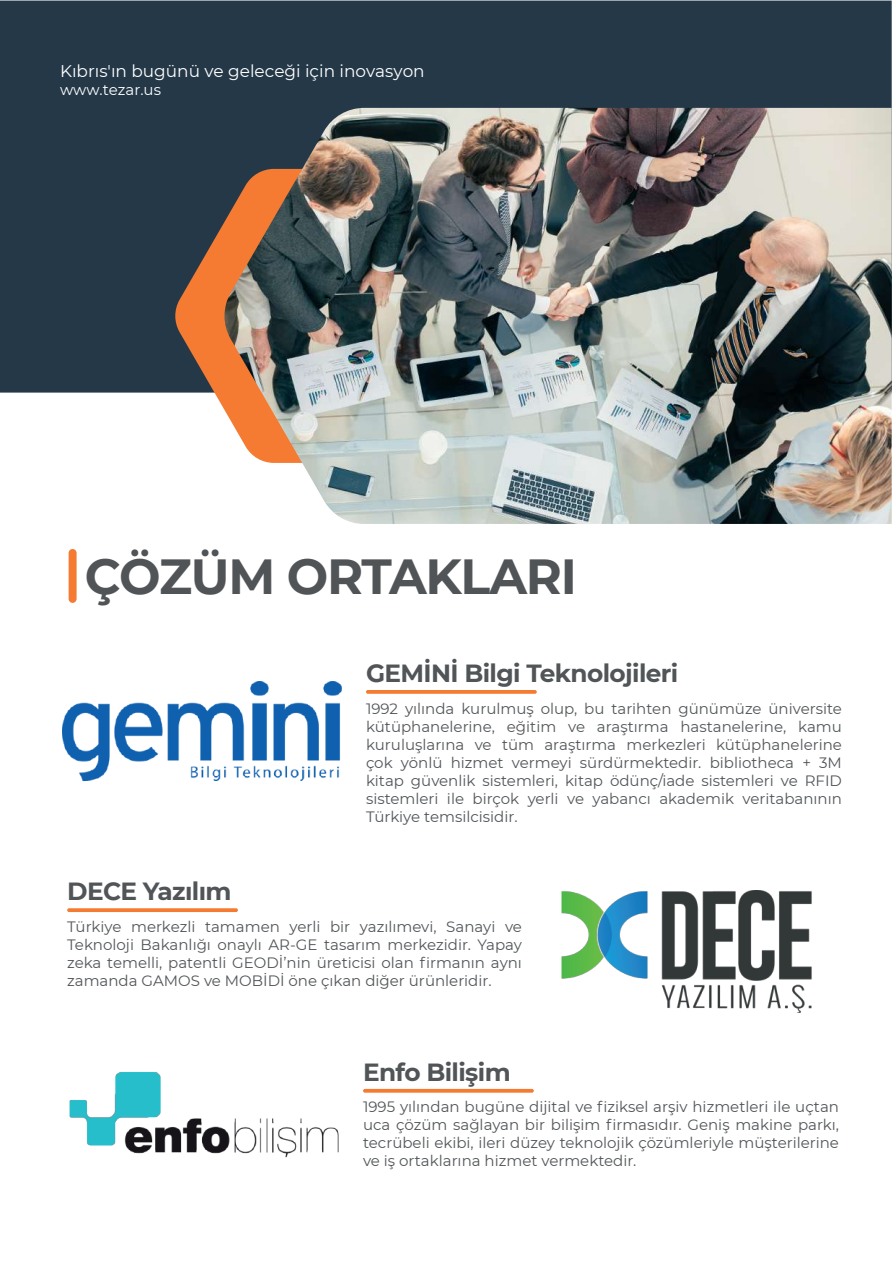
<style>
.page{position:relative;width:893px;height:1276px;background:#fff}
.page>*{position:absolute;margin:0;border:0;box-sizing:border-box;transform-origin:0 0}
.t1{font:700 49.2px "Montserrat";letter-spacing:-.025em;color:#505457}
.t2{font:700 24.75px "Montserrat";letter-spacing:-.025em;color:#515558}
.t3{font:16.95px "Montserrat";color:#fff}
.t4{font:15px/18px "Montserrat";color:#525659;text-align:justify}
.t5{font:15px "Montserrat";color:#fff}
</style>
<div class="page">
<div style="left:0;top:1px;width:892px;height:391px;background:#243848"></div>
<svg style="left:174px;top:169px;width:48px;height:237px;background:#815c48"></svg>
<img style="left:222px;top:108px;width:670px;height:416px">
<div style="left:69px;top:549px;width:8px;height:54px;background:#f47b31;border-radius:4px"></div>
<svg style="left:366px;top:690px;width:171px;height:4px"></svg>
<hr style="left:363px;top:1089px;width:171px;height:3px;background:#f47b31;border-radius:2px">
<svg style="left:67px;top:908px;width:171px;height:4px"></svg>
<img style="left:63px;top:681px;width:279px;height:100px">
<img style="left:561px;top:890px;width:251px;height:122px">
<img style="left:69px;top:1072px;width:270px;height:86px">
<p class="t3" style="left:60px;top:59px;width:366px">Kıbrıs'ın bugünü ve geleceği için inovasyon</p>
<p class="t5" style="left:60px;top:79px;width:103px">www.tezar.us</p>
<h1 class="t1" style="left:85px;top:541px;width:493px">ÇÖZÜM ORTAKLARI</h1>
<h2 class="t2" style="left:366px;top:655px;width:314px">GEMİNİ Bilgi Teknolojileri</h2>
<h2 class="t2" style="left:67px;top:873px;width:166px">DECE Yazılım</h2>
<p class="t4" style="left:366px;top:698px;width:477px">1992 yılında kurulmuş olup, bu tarihten günümüze üniversite kütüphanelerine, eğitim ve araştırma hastanelerine, kamu kuruluşlarına ve tüm araştırma merkezleri kütüphanelerine çok yönlü hizmet vermeyi sürdürmektedir. bibliotheca + 3M kitap güvenlik sistemleri, kitap ödünç/iade sistemleri ve RFID sistemleri ile birçok yerli ve yabancı akademik veritabanının Türkiye temsilcisidir.</p>
<p class="t4" style="left:67px;top:917px;width:456px">Türkiye merkezli tamamen yerli bir yazılımevi, Sanayi ve Teknoloji Bakanlığı onaylı AR-GE tasarım merkezidir. Yapay zeka temelli, patentli GEODİ’nin üreticisi olan firmanın aynı zamanda GAMOS ve MOBİDİ öne çıkan diğer ürünleridir.</p>
<h2 class="t2" style="left:363px;top:1054px;width:149px">Enfo Bilişim</h2>
<p class="t4" style="left:363px;top:1097px;width:477px">1995 yılından bugüne dijital ve fiziksel arşiv hizmetleri ile uçtan uca çözüm sağlayan bir bilişim firmasıdır. Geniş makine parkı, tecrübeli ekibi, ileri düzey teknolojik çözümleriyle müşterilerine ve iş ortaklarına hizmet vermektedir.</p>
</div>
